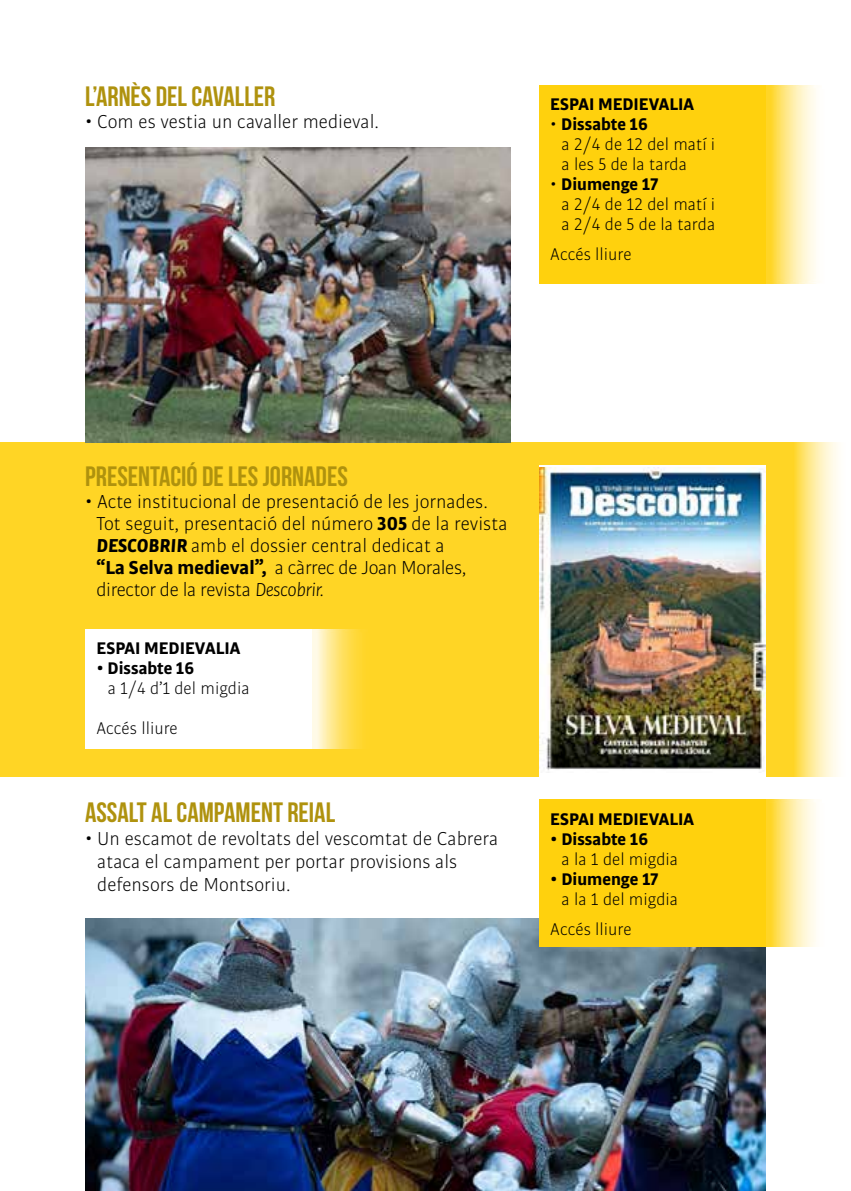
<style>
.page{position:relative;width:851px;height:1191px;background:#fff}
.page>*{position:absolute;margin:0;border:0;box-sizing:border-box;transform-origin:0 0}
.t1{font:700 28px "Bebas Neue";color:#af920e}
.t2{font:300 20px/22px "Bulo";color:#000}
.t3{font:300 18px/20px "Bulo";color:#000}
.t4{font:700 18px "Bulo";color:#000}
.s1{font-weight:700}
.s2{font-weight:700;font-style:italic}
.s3{font-style:italic}
</style>
<div class="page">
<img style="left:85px;top:918px;width:680px;height:273px">
<svg style="left:0;top:442px;width:838px;height:335px;background:#fed630"></svg>
<div style="left:539px;top:85px;width:226px;height:198px;background:#ffd10d"></div>
<div style="left:539px;top:799px;width:226px;height:148px;background:#ffd10d"></div>
<div style="left:85px;top:629px;width:227px;height:119px;background:#fff"></div>
<svg style="left:765px;top:85px;width:51px;height:198px;background:#ffea93"></svg>
<svg style="left:765px;top:799px;width:51px;height:148px;background:#ffea93"></svg>
<svg style="left:312px;top:629px;width:62px;height:119px;background:#ffe371"></svg>
<img style="left:85px;top:147px;width:425px;height:295px">
<div style="left:539px;top:465px;width:226px;height:312px;background:#fff"></div>
<img style="left:539px;top:467px;width:226px;height:303px">
<h1 class="t1" style="left:85px;top:81px;width:192px">L’ARNÈS DEL CAVALLER</h1>
<p class="t2" style="left:85px;top:110px;width:295px">• Com es vestia un cavaller medieval.</p>
<p class="t4" style="left:550px;top:92px;width:145px">ESPAI MEDIEVALIA</p>
<p class="t3" style="left:561px;top:114px;width:155px;text-indent:-11px">• <span class="s1">Dissabte 16<br></span>a 2/4 de 12 del matí i a les 5 de la tarda</p>
<p class="t3" style="left:561px;top:174px;width:155px;text-indent:-11px">• <span class="s1">Diumenge 17<br></span>a 2/4 de 12 del matí i a 2/4 de 5 de la tarda</p>
<p class="t3" style="left:550px;top:244px;width:83px">Accés lliure</p>
<h1 class="t1" style="left:85px;top:461px;width:264px">PRESENTACIÓ DE LES JORNADES</h1>
<p class="t2" style="left:96px;top:490px;width:412px;text-indent:-11px">• Acte institucional de presentació de les jornades.<br>Tot seguit, presentació del número <span class="s1">305</span> de la revista <span class="s2">DESCOBRIR</span> amb el dossier central dedicat a<br><span class="s1">“La Selva medieval”,</span> a càrrec de Joan Morales, director de la revista <span class="s3">Descobrir.</span></p>
<p class="t4" style="left:96px;top:637px;width:145px">ESPAI MEDIEVALIA</p>
<p class="t4" style="left:96px;top:657px;width:99px">• Dissabte 16</p>
<p class="t3" style="left:108px;top:678px;width:143px">a 1/4 d’1 del migdia</p>
<p class="t3" style="left:96px;top:718px;width:83px">Accés lliure</p>
<h1 class="t1" style="left:85px;top:797px;width:251px">ASSALT AL CAMPAMENT REIAL</h1>
<p class="t2" style="left:97px;top:827px;width:402px;line-height:23px;text-indent:-12px">• Un escamot de revoltats del vescomtat de Cabrera ataca el campament per portar provisions als defensors de Montsoriu.</p>
<p class="t4" style="left:550px;top:807px;width:145px">ESPAI MEDIEVALIA</p>
<p class="t4" style="left:550px;top:827px;width:99px">• Dissabte 16</p>
<p class="t3" style="left:561px;top:848px;width:118px">a la 1 del migdia</p>
<p class="t4" style="left:550px;top:867px;width:110px">• Diumenge 17</p>
<p class="t3" style="left:550px;top:883px;width:129px;line-height:30px;text-indent:11px">a la 1 del migdia<br>Accés lliure</p>
</div>
